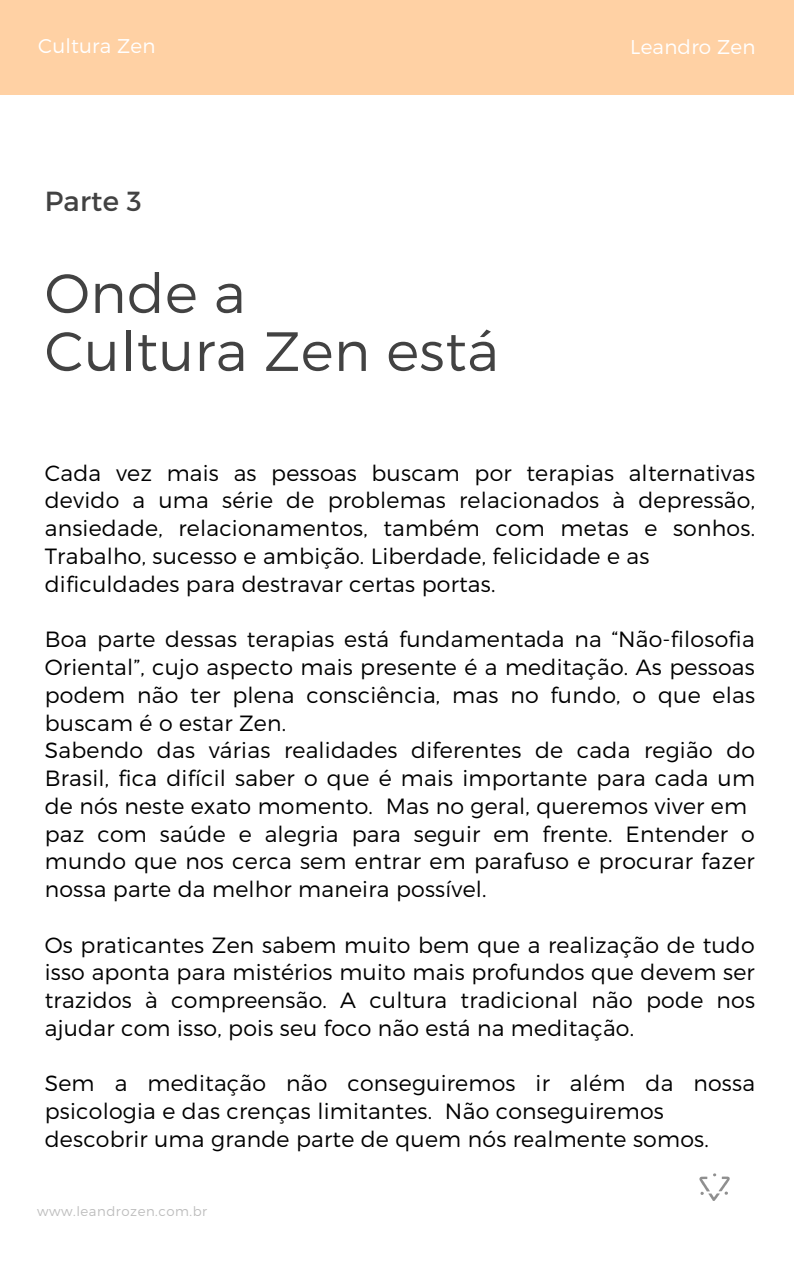
<style>
.page{position:relative;width:794px;height:1266px;background:#fff}
.page>*{position:absolute;margin:0;border:0;box-sizing:border-box;transform-origin:0 0}
.t1{font:300 55.2px/58px "Montserrat";letter-spacing:.01em;color:#424242}
.t2{font:27.6px "Montserrat";letter-spacing:.01em;color:#424242}
.t3{font:300 22.05px/27.8px "Montserrat";letter-spacing:.01em;color:#000}
.t4{font:300 19.88px "Montserrat";letter-spacing:.01em;color:#fff}
.t5{font:300 13.27px "Montserrat";letter-spacing:.04em;color:#bebebe}
</style>
<div class="page">
<div style="left:0;top:0;width:793px;height:95px;background:#ffd1a4"></div>
<img style="left:699px;top:1173px;width:31px;height:28px">
<p class="t4" style="left:38px;top:33px;width:119px">Cultura Zen</p>
<p class="t4" style="left:630px;top:34px;width:127px">Leandro Zen</p>
<p class="t2" style="left:45px;top:184px;width:98px">Parte 3</p>
<h1 class="t1" style="left:45px;top:261px;width:455px">Onde a<br>Cultura Zen está</h1>
<p class="t3" style="left:45px;top:458px;width:711px">Cada vez mais as pessoas buscam por terapias alternativas devido a uma série de problemas relacionados à depressão, ansiedade, relacionamentos, também com metas e sonhos.<br>Trabalho, sucesso e ambição. Liberdade, felicidade e as dificuldades para destravar certas portas.</p>
<p class="t3" style="left:45px;top:624px;width:711px">Boa parte dessas terapias está fundamentada na “Não-filosofia Oriental”, cujo aspecto mais presente é a meditação. As pessoas podem não ter plena consciência, mas no fundo, o que elas buscam é o estar Zen.<br>Sabendo das várias realidades diferentes de cada região do Brasil, fica difícil saber o que é mais importante para cada um de nós neste exato momento. Mas no geral, queremos viver em paz com saúde e alegria para seguir em frente. Entender o mundo que nos cerca sem entrar em parafuso e procurar fazer nossa parte da melhor maneira possível.</p>
<p class="t3" style="left:45px;top:930px;width:711px;text-align:justify">Os praticantes Zen sabem muito bem que a realização de tudo isso aponta para mistérios muito mais profundos que devem ser trazidos à compreensão. A cultura tradicional não pode nos ajudar com isso, pois seu foco não está na meditação.</p>
<p class="t3" style="left:45px;top:1068px;width:711px">Sem a meditação não conseguiremos ir além da nossa psicologia e das crenças limitantes. Não conseguiremos descobrir uma grande parte de quem nós realmente somos.</p>
<p class="t5" style="left:37px;top:1202px;width:171px">www.leandrozen.com.br</p>
</div>
